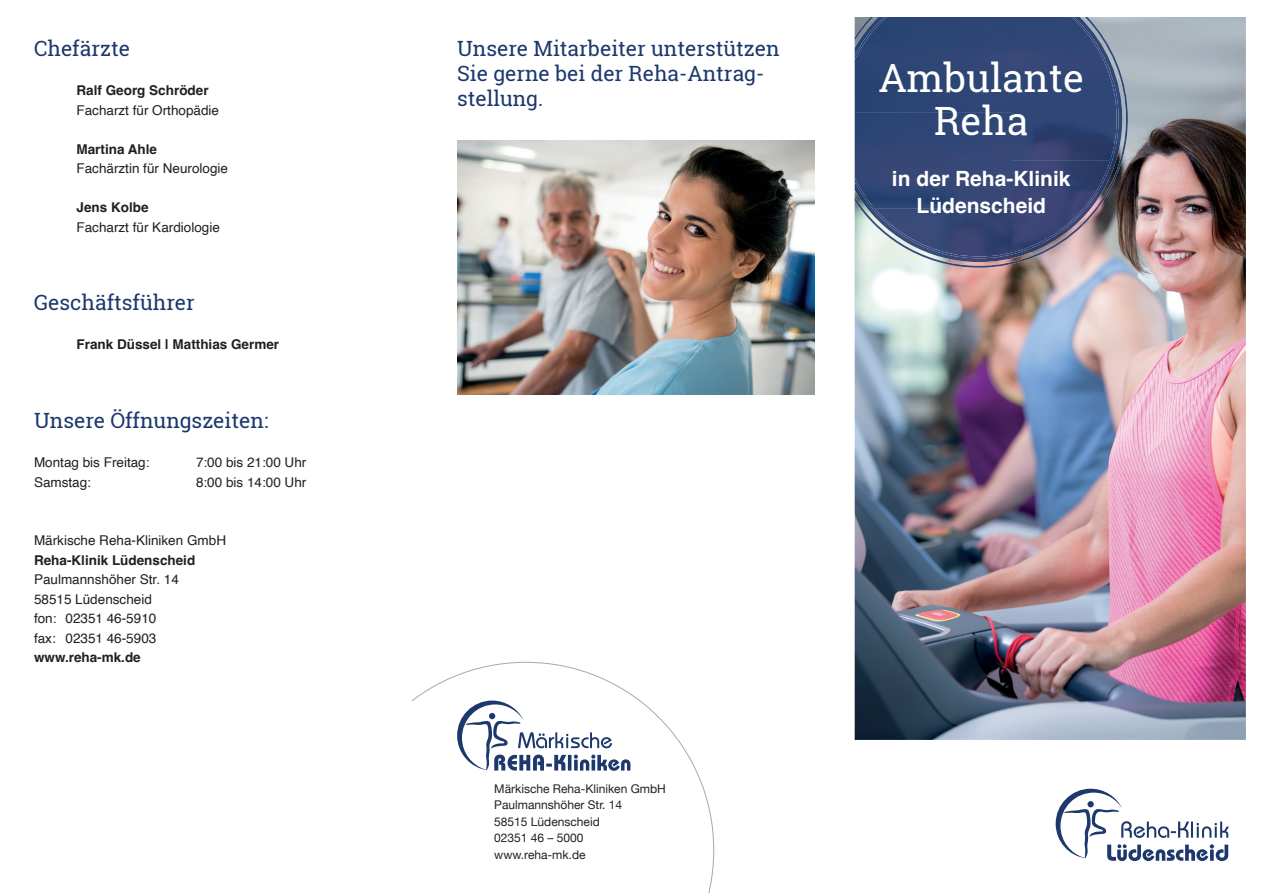
<style>
.page{position:relative;width:1263px;height:893px;background:#fff}
.page>*{position:absolute;margin:0;border:0;box-sizing:border-box;transform-origin:0 0}
.t1{font:39px/43.5px "Roboto Slab";color:#fff;text-align:center}
.t2{font:21px/25.2px "Roboto Slab";color:#1c386d}
.t3{font:700 21px/27px "Helvetica";color:#fff;text-align:center}
.t4{font:13.5px/19.5px "Helvetica";color:#231f20}
.t5{font:700 13.5px "Helvetica";color:#231f20}
.t6{font:12px/16.5px "Helvetica Neue";color:#231f20}
</style>
<div class="page">
<img style="left:855px;top:17px;width:391px;height:723px">
<img style="left:855px;top:17px;width:157px;height:191px">
<img style="left:1012px;top:17px;width:54px;height:144px">
<img style="left:1012px;top:161px;width:98px;height:91px">
<img style="left:875px;top:208px;width:137px;height:48px">
<svg style="left:966px;top:68px;width:15px;height:1px"></svg>
<img style="left:1118px;top:17px;width:10px;height:209px">
<img style="left:855px;top:239px;width:45px;height:6px">
<img style="left:900px;top:223px;width:182px;height:45px">
<img style="left:1066px;top:17px;width:52px;height:211px">
<img style="left:855px;top:178px;width:52px;height:61px">
<img style="left:907px;top:225px;width:159px;height:33px">
<img style="left:855px;top:17px;width:32px;height:43px">
<svg style="left:413px;top:662px;width:301px;height:231px"></svg>
<img style="left:457px;top:140px;width:357px;height:254px">
<svg style="left:1056px;top:789px;width:173px;height:72px"></svg>
<h2 class="t2" style="left:34px;top:36px;width:98px">Chefärzte</h2>
<p class="t5" style="left:77px;top:82px;width:134px">Ralf Georg Schröder</p>
<p class="t4" style="left:77px;top:100px;width:144px">Facharzt für Orthopädie</p>
<p class="t5" style="left:77px;top:141px;width:82px">Martina Ahle</p>
<p class="t4" style="left:77px;top:159px;width:153px">Fachärztin für Neurologie</p>
<p class="t5" style="left:77px;top:199px;width:74px">Jens Kolbe</p>
<p class="t4" style="left:77px;top:217px;width:145px">Facharzt für Kardiologie</p>
<h2 class="t2" style="left:34px;top:289px;width:162px">Geschäftsführer</h2>
<p class="t5" style="left:77px;top:336px;width:204px">Frank Düssel | Matthias Germer</p>
<h2 class="t2" style="left:34px;top:408px;width:236px">Unsere Öffnungszeiten:</h2>
<p class="t4" style="left:34px;top:453px;width:117px">Montag bis Freitag:</p>
<p class="t4" style="left:196px;top:453px;width:112px">7:00 bis 21:00 Uhr</p>
<p class="t4" style="left:34px;top:472px;width:59px">Samstag:</p>
<p class="t4" style="left:196px;top:472px;width:112px">8:00 bis 14:00 Uhr</p>
<p class="t4" style="left:34px;top:531px;width:194px">Märkische Reha-Kliniken GmbH</p>
<p class="t5" style="left:34px;top:552px;width:163px">Reha-Klinik Lüdenscheid</p>
<p class="t4" style="left:34px;top:570px;width:146px">Paulmannshöher Str. 14<br>58515 Lüdenscheid<br>fon: 02351 46-5910 fax: 02351 46-5903</p>
<p class="t5" style="left:34px;top:649px;width:108px">www.reha-mk.de</p>
<h2 class="t2" style="left:457px;top:36px;width:324px">Unsere Mitarbeiter unterstützen<br>Sie gerne bei der Reha-Antrag&shy;stellung.</h2>
<h1 class="t1" style="left:878px;top:55px;width:207px">Ambulante<br>Reha</h1>
<h2 class="t3" style="left:892px;top:168px;width:180px">in der Reha-Klinik<br>Lüdenscheid</h2>
<p class="t6" style="left:494px;top:781px;width:173px">Märkische Reha-Kliniken GmbH<br>Paulmannshöher Str. 14<br>58515 Lüdenscheid<br>02351 46 – 5000 www.reha-mk.de</p>
</div>
